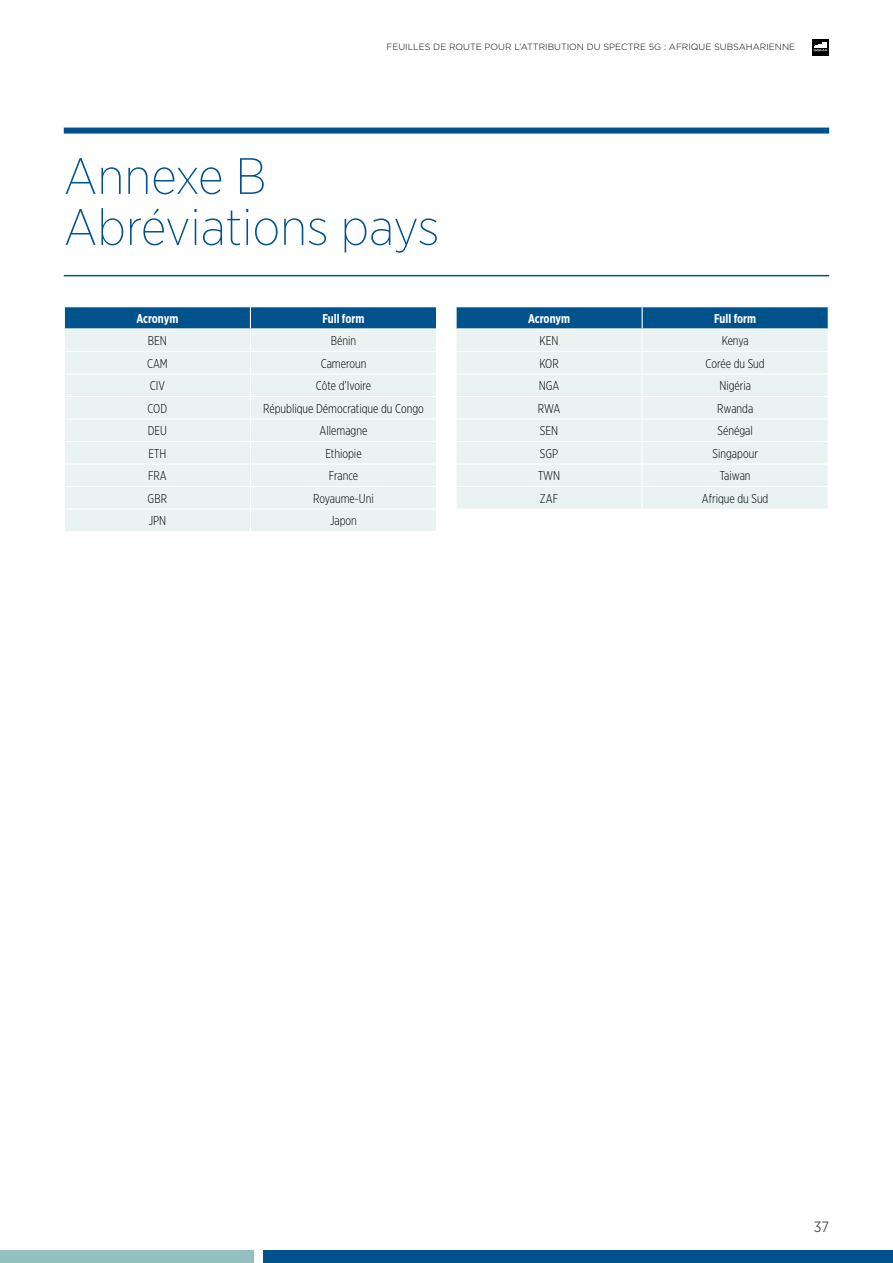
<style>
.page{position:relative;width:893px;height:1263px;background:#fff}
.page>*{position:absolute;margin:0;border:0;box-sizing:border-box;transform-origin:0 0}
.GSMA_Heading_1_Rep{font:200 51px/51px "Gotham Narrow";color:#00528d}
.t1{font:15px "Gotham Narrow";color:#575756}
.t2{font:300 12.75px "Gotham X Narrow";color:#000}
.t3{font:700 12.75px "Gotham X Narrow";color:#fff}
.t4{font:300 9px "Gotham";color:#000}
</style>
<div class="page">
<div style="left:812px;top:39px;width:17px;height:17px;background:#000"></div>
<svg style="left:813px;top:49px;width:15px;height:3px"></svg>
<svg style="left:814px;top:42px;width:14px;height:9px"></svg>
<div style="left:264px;top:1250px;width:629px;height:13px;background:#00528d"></div>
<div style="left:0;top:1250px;width:254px;height:13px;background:#94c0be"></div>
<div style="left:64px;top:128px;width:765px;height:6px;background:#00528d"></div>
<hr style="left:64px;top:275px;width:765px;height:1px;background:#00528d">
<svg style="left:64px;top:307px;width:373px;height:224px;background:#d5e3e9"></svg>
<hr style="left:64px;top:328px;width:186px;height:1px;background:#fff">
<hr style="left:250px;top:328px;width:187px;height:1px;background:#fff">
<svg style="left:456px;top:307px;width:373px;height:201px;background:#d2e2e8"></svg>
<hr style="left:455px;top:328px;width:187px;height:1px;background:#fff">
<hr style="left:642px;top:328px;width:187px;height:1px;background:#fff">
<p class="t4" style="left:386px;top:41px;width:410px">FEUILLES DE ROUTE POUR L’ATTRIBUTION DU SPECTRE 5G : AFRIQUE SUBSAHARIENNE</p>
<p class="GSMA_Heading_1_Rep" style="left:64px;top:149px;width:377px">Annexe B<br>Abréviations pays</p>
<p class="t3" style="left:136px;top:311px;width:43px">Acronym</p>
<p class="t3" style="left:323px;top:311px;width:43px">Full form</p>
<p class="t2" style="left:148px;top:333px;width:20px">BEN</p>
<p class="t2" style="left:331px;top:333px;width:27px">Bénin</p>
<p class="t2" style="left:147px;top:356px;width:22px">CAM</p>
<p class="t2" style="left:321px;top:356px;width:47px">Cameroun</p>
<p class="t2" style="left:150px;top:378px;width:17px">CIV</p>
<p class="t2" style="left:316px;top:378px;width:57px">Côte d’Ivoire</p>
<p class="t2" style="left:148px;top:401px;width:21px">COD</p>
<p class="t2" style="left:263px;top:401px;width:162px">République Démocratique du Congo</p>
<p class="t2" style="left:148px;top:423px;width:21px">DEU</p>
<p class="t2" style="left:320px;top:423px;width:49px">Allemagne</p>
<p class="t2" style="left:148px;top:446px;width:19px">ETH</p>
<p class="t2" style="left:325px;top:446px;width:38px">Ethiopie</p>
<p class="t2" style="left:148px;top:468px;width:20px">FRA</p>
<p class="t2" style="left:329px;top:468px;width:31px">France</p>
<p class="t2" style="left:148px;top:491px;width:21px">GBR</p>
<p class="t2" style="left:313px;top:491px;width:62px">Royaume-Uni</p>
<p class="t2" style="left:149px;top:513px;width:19px">JPN</p>
<p class="t2" style="left:330px;top:513px;width:28px">Japon</p>
<p class="t3" style="left:528px;top:311px;width:43px">Acronym</p>
<p class="t3" style="left:714px;top:311px;width:43px">Full form</p>
<p class="t2" style="left:540px;top:333px;width:20px">KEN</p>
<p class="t2" style="left:722px;top:333px;width:29px">Kenya</p>
<p class="t2" style="left:539px;top:356px;width:21px">KOR</p>
<p class="t2" style="left:706px;top:356px;width:61px">Corée du Sud</p>
<p class="t2" style="left:539px;top:378px;width:22px">NGA</p>
<p class="t2" style="left:719px;top:378px;width:33px">Nigéria</p>
<p class="t2" style="left:538px;top:401px;width:24px">RWA</p>
<p class="t2" style="left:717px;top:401px;width:38px">Rwanda</p>
<p class="t2" style="left:540px;top:423px;width:20px">SEN</p>
<p class="t2" style="left:718px;top:423px;width:37px">Sénégal</p>
<p class="t2" style="left:540px;top:446px;width:20px">SGP</p>
<p class="t2" style="left:712px;top:446px;width:47px">Singapour</p>
<p class="t2" style="left:538px;top:468px;width:24px">TWN</p>
<p class="t2" style="left:720px;top:468px;width:32px">Taiwan</p>
<p class="t2" style="left:540px;top:491px;width:20px">ZAF</p>
<p class="t2" style="left:702px;top:491px;width:68px">Afrique du Sud</p>
<p class="t1" style="left:814px;top:1218px;width:17px">37</p>
</div>
